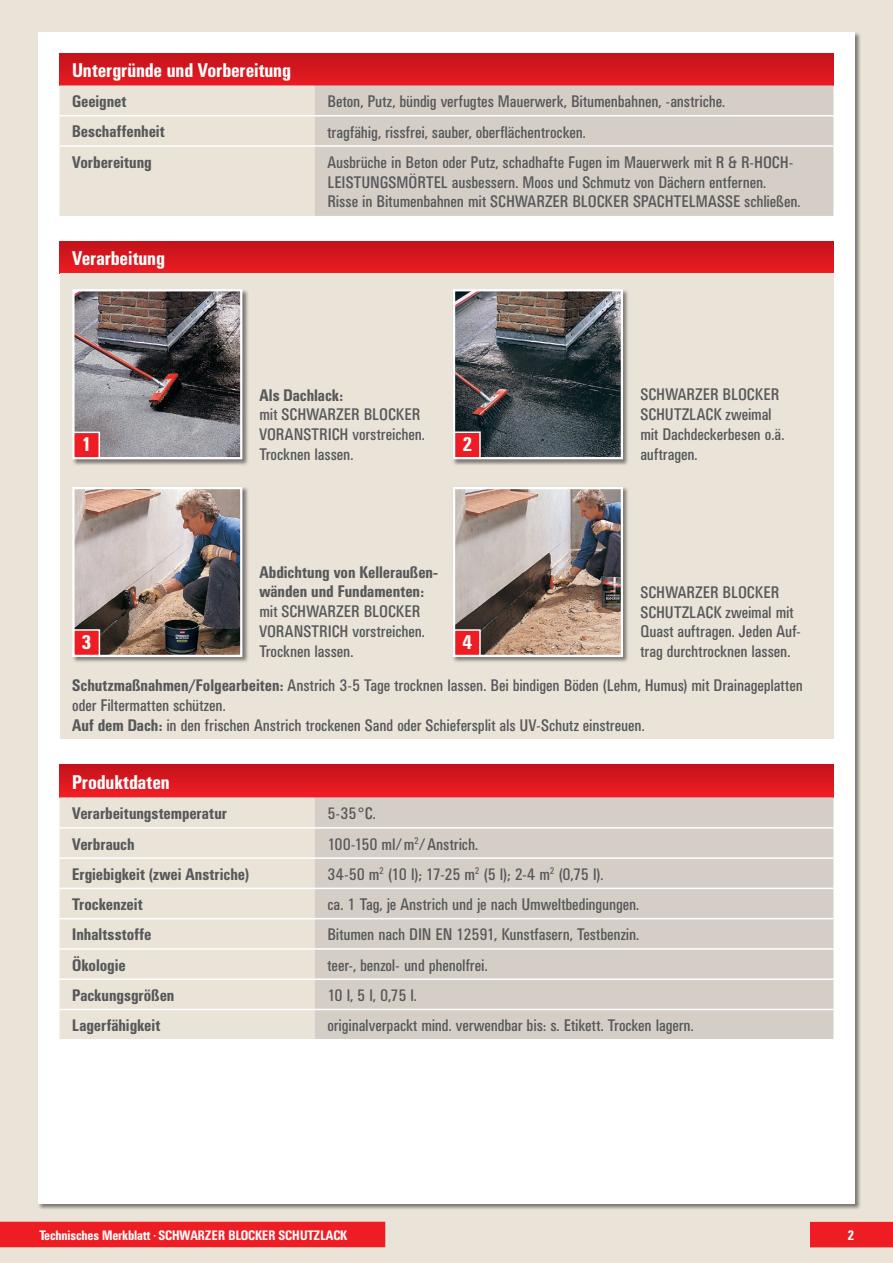
<style>
.page{position:relative;width:893px;height:1263px;background:#e9e3d8}
.page>*{position:absolute;margin:0;border:0;box-sizing:border-box;transform-origin:0 0}
.t1{font:500 condensed 19.5px "UN11";letter-spacing:.005em;color:#fff}
.t2{font:condensed 16.5px/19.8px "UN11";letter-spacing:.005em;color:#57585a}
.t3{font:500 condensed 16.5px/19.8px "UN11";letter-spacing:.01em;color:#57585a}
.t4{font:condensed 16.5px "UN11";letter-spacing:-.015em;color:#57585a}
.t5{font:500 condensed 13.5px "UN11";color:#fff}
.s1{font-weight:500}
.s2{font-family:"Univers"}
</style>
<div class="page">
<div style="left:38px;top:32px;width:817px;height:1171px;background:#fff"></div>
<div style="left:810px;top:1222px;width:83px;height:25px;background:#ee1d23"></div>
<div style="left:0;top:1222px;width:385px;height:25px;background:#ee1d23"></div>
<div style="left:60px;top:241px;width:773px;height:32px;background:linear-gradient(to bottom,#c2121a,#eb1c22)"></div>
<div style="left:60px;top:273px;width:773px;height:466px;background:#e9e3d8"></div>
<div style="left:72px;top:289px;width:177px;height:177px;background:#231f20;opacity:.55"></div>
<img style="left:75px;top:292px;width:164px;height:164px">
<div style="left:72px;top:289px;width:170px;height:170px;border:2px solid #fff"></div>
<div style="left:74px;top:432px;width:25px;height:26px;background:#ee1d23"></div>
<div style="left:73px;top:432px;width:27px;height:27px;border:2px solid #fff"></div>
<div style="left:453px;top:289px;width:177px;height:177px;background:#231f20;opacity:.55"></div>
<img style="left:456px;top:292px;width:164px;height:164px">
<div style="left:453px;top:289px;width:170px;height:170px;border:2px solid #fff"></div>
<div style="left:454px;top:432px;width:26px;height:26px;background:#ee1d23"></div>
<div style="left:454px;top:431px;width:27px;height:27px;border:2px solid #fff"></div>
<div style="left:72px;top:487px;width:177px;height:177px;background:#231f20;opacity:.55"></div>
<img style="left:75px;top:490px;width:164px;height:164px">
<div style="left:72px;top:487px;width:170px;height:170px;border:2px solid #fff"></div>
<div style="left:453px;top:487px;width:177px;height:177px;background:#231f20;opacity:.55"></div>
<img style="left:456px;top:490px;width:164px;height:164px">
<div style="left:453px;top:487px;width:170px;height:170px;border:2px solid #fff"></div>
<div style="left:454px;top:630px;width:26px;height:25px;background:#ee1d23"></div>
<div style="left:454px;top:629px;width:27px;height:27px;border:2px solid #fff"></div>
<div style="left:74px;top:630px;width:25px;height:25px;background:#ee1d23"></div>
<div style="left:73px;top:629px;width:27px;height:27px;border:2px solid #fff"></div>
<svg style="left:60px;top:54px;width:773px;height:31px;background:#d5161e"></svg>
<div style="left:60px;top:85px;width:255px;height:131px;background:#e9e3d8"></div>
<div style="left:315px;top:85px;width:518px;height:131px;background:#d5cec7"></div>
<hr style="left:60px;top:115px;width:255px;height:1px;background:#fff">
<hr style="left:315px;top:115px;width:518px;height:1px;background:#fff">
<hr style="left:60px;top:145px;width:255px;height:2px;background:#fff">
<hr style="left:315px;top:145px;width:518px;height:2px;background:#fff">
<div style="left:60px;top:765px;width:773px;height:32px;background:linear-gradient(to bottom,#c4121b,#f01d24)"></div>
<div style="left:60px;top:797px;width:255px;height:242px;background:#e9e3d8"></div>
<div style="left:315px;top:797px;width:518px;height:242px;background:#d5cec7"></div>
<hr style="left:60px;top:827px;width:255px;height:1px;background:#fff">
<hr style="left:315px;top:827px;width:518px;height:1px;background:#fff">
<hr style="left:60px;top:857px;width:255px;height:2px;background:#fff">
<hr style="left:315px;top:857px;width:518px;height:2px;background:#fff">
<hr style="left:60px;top:888px;width:255px;height:1px;background:#fff">
<hr style="left:315px;top:888px;width:518px;height:1px;background:#fff">
<hr style="left:60px;top:918px;width:255px;height:1px;background:#fff">
<hr style="left:315px;top:918px;width:518px;height:1px;background:#fff">
<hr style="left:60px;top:948px;width:255px;height:2px;background:#fff">
<hr style="left:315px;top:948px;width:518px;height:2px;background:#fff">
<hr style="left:60px;top:978px;width:255px;height:2px;background:#fff">
<hr style="left:315px;top:978px;width:518px;height:2px;background:#fff">
<hr style="left:60px;top:1009px;width:255px;height:1px;background:#fff">
<hr style="left:315px;top:1009px;width:518px;height:1px;background:#fff">
<p class="t1" style="left:72px;top:59px;width:220px">Untergründe und Vorbereitung</p>
<p class="t3" style="left:72px;top:91px;width:56px">Geeignet</p>
<p class="t2" style="left:327px;top:91px;width:399px">Beton, Putz, bündig verfugtes Mauerwerk, Bitumenbahnen, -anstriche.</p>
<p class="t3" style="left:72px;top:122px;width:94px">Beschaffenheit</p>
<p class="t2" style="left:327px;top:122px;width:260px">tragfähig, rissfrei, sauber, oberflächentrocken.</p>
<p class="t3" style="left:72px;top:152px;width:81px">Vorbereitung</p>
<p class="t2" style="left:327px;top:152px;width:474px">Ausbrüche in Beton oder Putz, schadhafte Fugen im Mauerwerk mit R &amp; R-HOCH-<br>LEISTUNGSMÖRTEL ausbessern. Moos und Schmutz von Dächern entfernen.<br>Risse in Bitumenbahnen mit SCHWARZER BLOCKER SPACHTELMASSE schließen.</p>
<p class="t1" style="left:72px;top:247px;width:94px">Verarbeitung</p>
<p class="t1" style="left:82px;top:433px;width:11px">1</p>
<p class="t3" style="left:259px;top:385px;width:85px">Als Dachlack:</p>
<p class="t2" style="left:259px;top:405px;width:167px">mit SCHWARZER BLOCKER<br>VORANSTRICH vorstreichen.<br>Trocknen lassen.</p>
<p class="t1" style="left:462px;top:433px;width:11px">2</p>
<p class="t3" style="left:259px;top:562px;width:180px">Abdichtung von Kelleraußen&shy;wänden und Fundamenten:</p>
<p class="t2" style="left:259px;top:601px;width:167px">mit SCHWARZER BLOCKER<br>VORANSTRICH vorstreichen.<br>Trocknen lassen.</p>
<p class="t1" style="left:82px;top:631px;width:11px">3</p>
<p class="t1" style="left:462px;top:631px;width:11px">4</p>
<p class="t2" style="left:640px;top:385px;width:145px">SCHWARZER BLOCKER<br>SCHUTZLACK zweimal mit Dachdeckerbesen o.ä. auftragen.</p>
<p class="t2" style="left:640px;top:582px;width:162px">SCHWARZER BLOCKER<br>SCHUTZLACK zweimal mit<br>Quast auftragen. Jeden Auf&shy;trag durchtrocknen lassen.</p>
<p class="t2" style="left:72px;top:675px;width:732px"><span class="s1">Schutzmaßnahmen/Folgearbeiten:</span> Anstrich 3-5 Tage trocknen lassen. Bei bindigen Böden (Lehm, Humus) mit Drainageplatten oder Filtermatten schützen.<br><span class="s1">Auf dem Dach:</span> in den frischen Anstrich trockenen Sand oder Schiefersplit als UV-Schutz einstreuen.</p>
<p class="t1" style="left:72px;top:771px;width:99px">Produktdaten</p>
<p class="t3" style="left:72px;top:803px;width:156px">Verarbeitungstemperatur</p>
<p class="t2" style="left:327px;top:803px;width:50px">5-35<span class="s2">°</span>C.</p>
<p class="t3" style="left:72px;top:834px;width:64px">Verbrauch</p>
<p class="t2" style="left:327px;top:834px;width:152px">100-150 ml/m<sup>2</sup>/Anstrich.</p>
<p class="t3" style="left:72px;top:864px;width:178px">Ergiebigkeit (zwei Anstriche)</p>
<p class="t4" style="left:327px;top:865px;width:277px">34-50 m<sup>2</sup> (10 l); 17-25 m<sup>2</sup> (5 l); 2-4 m<sup>2</sup> (0,75 l).</p>
<p class="t3" style="left:72px;top:894px;width:72px">Trockenzeit</p>
<p class="t2" style="left:327px;top:894px;width:313px">ca. 1 Tag, je Anstrich und je nach Umweltbedingungen.</p>
<p class="t3" style="left:72px;top:924px;width:81px">Inhaltsstoffe</p>
<p class="t2" style="left:327px;top:925px;width:313px">Bitumen nach DIN EN 12591, Kunstfasern, Testbenzin.</p>
<p class="t3" style="left:72px;top:955px;width:55px">Ökologie</p>
<p class="t2" style="left:327px;top:955px;width:162px">teer-, benzol- und phenolfrei.</p>
<p class="t3" style="left:72px;top:985px;width:103px">Packungsgrößen</p>
<p class="t2" style="left:327px;top:985px;width:91px">10 l, 5 l, 0,75 l.</p>
<p class="t3" style="left:72px;top:1015px;width:89px">Lagerfähigkeit</p>
<p class="t2" style="left:327px;top:1015px;width:368px">originalverpackt mind. verwendbar bis: s. Etikett. Trocken lagern.</p>
<p class="t5" style="left:39px;top:1227px;width:309px">Technisches Merkblatt <sup>•</sup> SCHWARZER BLOCKER SCHUTZLACK</p>
<p class="t5" style="left:847px;top:1227px;width:8px">2</p>
</div>
